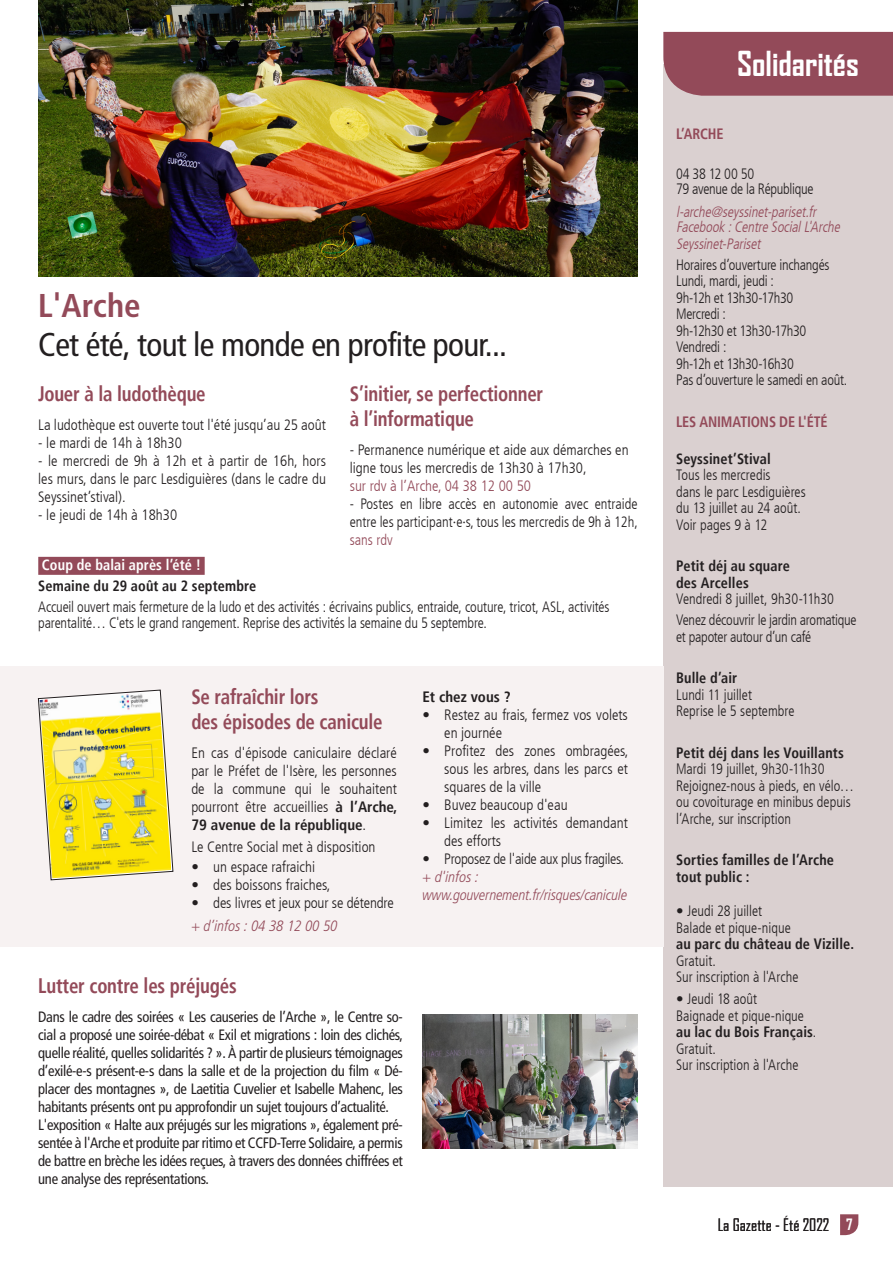
<style>
.page{position:relative;width:893px;height:1263px;background:#fff}
.page>*{position:absolute;margin:0;border:0;box-sizing:border-box;transform-origin:0 0}
.t1{font:condensed 33px "Frutiger LT";letter-spacing:-.02em;color:#231f20}
.t2{font:700 33px "Agency FB";color:#fff}
.t3{font:700 condensed 33px "Frutiger LT Std";color:#934a59}
.t4{font:700 condensed 21px/25.2px "Frutiger LT";letter-spacing:-.01em;color:#934a59;scale:.9 1}
.t5{font:16.5px "Agency FB";color:#231f20}
.t6{font:300 condensed 15px/18px "Frutiger LT";color:#231f20;text-align:justify}
.t7{font:300 condensed 15px/16.5px "Frutiger LT";color:#231f20;scale:.95 1}
.t8{font:condensed 15px/18px "Frutiger LT";letter-spacing:-.02em;color:#231f20}
.t9{font:300 condensed 15px/16.5px "Frutiger LT";letter-spacing:-.02em;color:#231f20;scale:.95 1}
.t10{font:700 condensed 15px/16.5px "Frutiger LT";letter-spacing:.01em;color:#231f20;scale:.95 1}
.t11{font:300 condensed 15px/18px "Frutiger LT";color:#231f20;scale:.96 1}
.t12{font:italic 300 condensed 15px/15px "Frutiger LT";color:#934a59;scale:.95 1}
.t13{font:15px/18px "Frutiger LT 48 Lt Cn It";letter-spacing:-.01em;color:#934a59}
.t14{font:300 condensed 15px "Frutiger LT";letter-spacing:-.02em;color:#231f20}
.t15{font:700 condensed 15px "Frutiger LT";letter-spacing:-.01em;color:#934a59;scale:.95 1}
.t16{font:300 condensed 15px "Frutiger LT";color:#934a59}
.t17{font:700 condensed 15px "Frutiger LT";letter-spacing:.01em;color:#fff;scale:.95 1}
.t18{font:700 condensed 15px "Frutiger LT";letter-spacing:.01em;color:#231f20}
.t19{font:300 condensed 15px "Frutiger LT";color:#934a59;scale:.96 1}
.t20{font:700 15px "Agency FB";color:#fff}
.s1{font-weight:700}
.s2{font-weight:400}
</style>
<div class="page">
<div style="left:663px;top:64px;width:230px;height:1122px;background:#dad0d0"></div>
<svg style="left:840px;top:1214px;width:18px;height:21px"></svg>
<div style="left:663px;top:32px;width:230px;height:64px;background:#934a59"></div>
<div style="left:0;top:666px;width:663px;height:281px;background:#f7f2f2"></div>
<img style="left:38px;top:0;width:600px;height:276px">
<svg style="left:38px;top:690px;width:135px;height:190px"></svg>
<img style="left:422px;top:1014px;width:216px;height:135px">
<div style="left:38px;top:557px;width:167px;height:18px;background:#934a59"></div>
<h1 class="t3" style="left:38px;top:286px;width:104px">L'Arche</h1>
<h1 class="t1" style="left:38px;top:326px;width:470px">Cet été, tout le monde en profite pour...</h1>
<h2 class="t4" style="left:38px;top:381px;width:188px">Jouer à la ludothèque</h2>
<p class="t6" style="left:38px;top:416px;width:289px">La ludothèque est ouverte tout l'été jusqu’au 25 août</p>
<p class="t6" style="left:38px;top:434px;width:145px">- le mardi de 14h à 18h30</p>
<p class="t6" style="left:38px;top:452px;width:289px">- le mercredi de 9h à 12h et à partir de 16h, hors les murs, dans le parc Lesdiguières (dans le cadre du Seyssinet’stival).</p>
<p class="t6" style="left:38px;top:506px;width:140px">- le jeudi de 14h à 18h30</p>
<h2 class="t4" style="left:350px;top:381px;width:217px">S’initier, se perfectionner à l’informatique</h2>
<p class="t6" style="left:350px;top:441px;width:280px">- Permanence numérique et aide aux démarches en ligne tous les mercredis de 13h30 à 17h30,</p>
<p class="t16" style="left:350px;top:477px;width:183px">sur rdv à l’Arche, 04 38 12 00 50</p>
<p class="t11" style="left:350px;top:495px;width:302px">- Postes en libre accès en autonomie avec entraide entre les participant·e·s, tous les mercredis de 9h à 12h,</p>
<p class="t19" style="left:350px;top:531px;width:46px">sans rdv</p>
<p class="t17" style="left:42px;top:556px;width:169px">Coup de balai après l’été !</p>
<p class="t10" style="left:38px;top:578px;width:231px">Semaine du 29 août au 2 septembre</p>
<p class="t7" style="left:38px;top:599px;width:603px">Accueil ouvert mais fermeture de la ludo et des activités : écrivains publics, entraide, couture, tricot, ASL, activités parentalité… C'ets le grand rangement. Reprise des activités la semaine du 5 septembre.</p>
<h2 class="t4" style="left:191px;top:684px;width:214px">Se rafraîchir lors<br>des épisodes de canicule</h2>
<p class="t6" style="left:191px;top:744px;width:208px">En cas d'épisode caniculaire déclaré par le Préfet de l'Isère, les personnes de la commune qui le souhaitent pourront être accueillies <span class="s1">à l’Arche, 79 avenue de la république</span>.</p>
<p class="t6" style="left:191px;top:838px;width:186px">Le Centre Social met à disposition</p>
<p class="t6" style="left:191px;top:858px;width:125px">• un espace rafraichi</p>
<p class="t6" style="left:191px;top:876px;width:141px">• des boissons fraiches,</p>
<p class="t6" style="left:191px;top:894px;width:204px">• des livres et jeux pour se détendre</p>
<p class="t13" style="left:191px;top:917px;width:148px">+ d’infos : 04 38 12 00 50</p>
<h2 class="t4" style="left:38px;top:973px;width:222px">Lutter contre les préjugés</h2>
<p class="t8" style="left:38px;top:1008px;width:366px">Dans le cadre des soirées « Les causeries de l’Arche », le Centre so&shy;cial a proposé une soirée-débat « Exil et migrations : loin des clichés, quelle réalité, quelles solidarités ? ». À partir de plusieurs témoignages d’exilé-e-s présent-e-s dans la salle et de la projection du film « Dé&shy;placer des montagnes », de Laetitia Cuvelier et Isabelle Mahenc, les habitants présents ont pu approfondir un sujet toujours d’actualité.<br>L'exposition « Halte aux préjugés sur les migrations », également pré&shy;sentée à l'Arche et produite par ritimo et CCFD-Terre Solidaire, a permis de battre en brèche les idées reçues, à travers des données chiffrées et une analyse des représentations.</p>
<p class="t18" style="left:422px;top:688px;width:90px">Et chez vous ?</p>
<p class="t6" style="left:444px;top:706px;width:185px;text-indent:-22px">• Restez au frais, fermez vos volets en journée</p>
<p class="t6" style="left:444px;top:742px;width:186px;text-indent:-22px">• Profitez des zones ombragées, sous les arbres, dans les parcs et squares de la ville</p>
<p class="t6" style="left:422px;top:796px;width:147px">• Buvez beaucoup d'eau</p>
<p class="t6" style="left:444px;top:814px;width:185px;text-indent:-22px">• Limitez les activités demandant des efforts</p>
<p class="t14" style="left:422px;top:850px;width:203px">• Proposez de l'aide aux plus fragiles.</p>
<p class="t13" style="left:422px;top:868px;width:206px">+ d'infos : www.gouvernement.fr/risques/canicule</p>
<h1 class="t2" style="left:737px;top:43px;width:123px">Solidarités</h1>
<p class="t15" style="left:676px;top:125px;width:51px">L’ARCHE</p>
<p class="t9" style="left:676px;top:166px;width:146px;line-height:15px">04 38 12 00 50<br>79 avenue de la République</p>
<p class="t12" style="left:676px;top:205px;width:177px">l-arche@seyssinet-pariset.fr<br>Facebook:CentreSocialL'Arche</p>
<p class="t12" style="left:676px;top:236px;width:93px">Seyssinet-Pariset</p>
<p class="t9" style="left:676px;top:256px;width:182px">Horaires d’ouverture inchangés<br>Lundi, mardi, jeudi :<br>9h-12h et 13h30-17h30<br>Mercredi :<br>9h-12h30 et 13h30-17h30<br>Vendredi :<br>9h-12h et 13h30-16h30<br>Pas d’ouverture le samedi en août.</p>
<p class="t15" style="left:676px;top:412px;width:161px">LES ANIMATIONS DE L'ÉTÉ</p>
<p class="t10" style="left:676px;top:450px;width:101px">Seyssinet’Stival</p>
<p class="t7" style="left:676px;top:467px;width:138px">Tous les mercredis<br>dans le parc Lesdiguières du 13 juillet au 24 août.<br>Voir pages 9 à 12</p>
<p class="t10" style="left:676px;top:558px;width:121px">Petit déj au square des Arcelles</p>
<p class="t7" style="left:676px;top:589px;width:191px;line-height:20.7px">Vendredi 8 juillet, 9h30-11h30<br>Venez découvrir le jardin aromatique</p>
<p class="t9" style="left:676px;top:628px;width:144px">et papoter autour d’un café</p>
<p class="t10" style="left:676px;top:670px;width:66px">Bulle d’air</p>
<p class="t7" style="left:676px;top:686px;width:126px">Lundi 11 juillet<br>Reprise le 5 septembre</p>
<p class="t10" style="left:676px;top:744px;width:178px">Petit déj dans les Vouillants</p>
<p class="t7" style="left:676px;top:761px;width:189px">Mardi 19 juillet, 9h30-11h30<br>Rejoignez-nous à pieds, en vélo… ou covoiturage en minibus depuis l’Arche, sur inscription</p>
<p class="t10" style="left:676px;top:852px;width:168px">Sorties familles de l’Arche tout public :</p>
<p class="t7" style="left:676px;top:903px;width:122px"><span class="s2">•</span> Jeudi 28 juillet<br>Balade et pique-nique</p>
<p class="t10" style="left:676px;top:936px;width:189px">au parc du château de Vizille.</p>
<p class="t7" style="left:676px;top:952px;width:130px">Gratuit.<br>Sur inscription à l'Arche</p>
<p class="t7" style="left:676px;top:991px;width:149px"><span class="s2">•</span> Jeudi 18 août<br>Baignade et pique-nique <span class="s1">au lac du Bois Français</span>.<br>Gratuit.<br>Sur inscription à l'Arche</p>
<p class="t5" style="left:783px;top:1215px;width:7px">É</p>
<p class="t5" style="left:718px;top:1215px;width:113px">La Gazette - Eté 2022</p>
<p class="t20" style="left:846px;top:1215px;width:8px">7</p>
</div>
